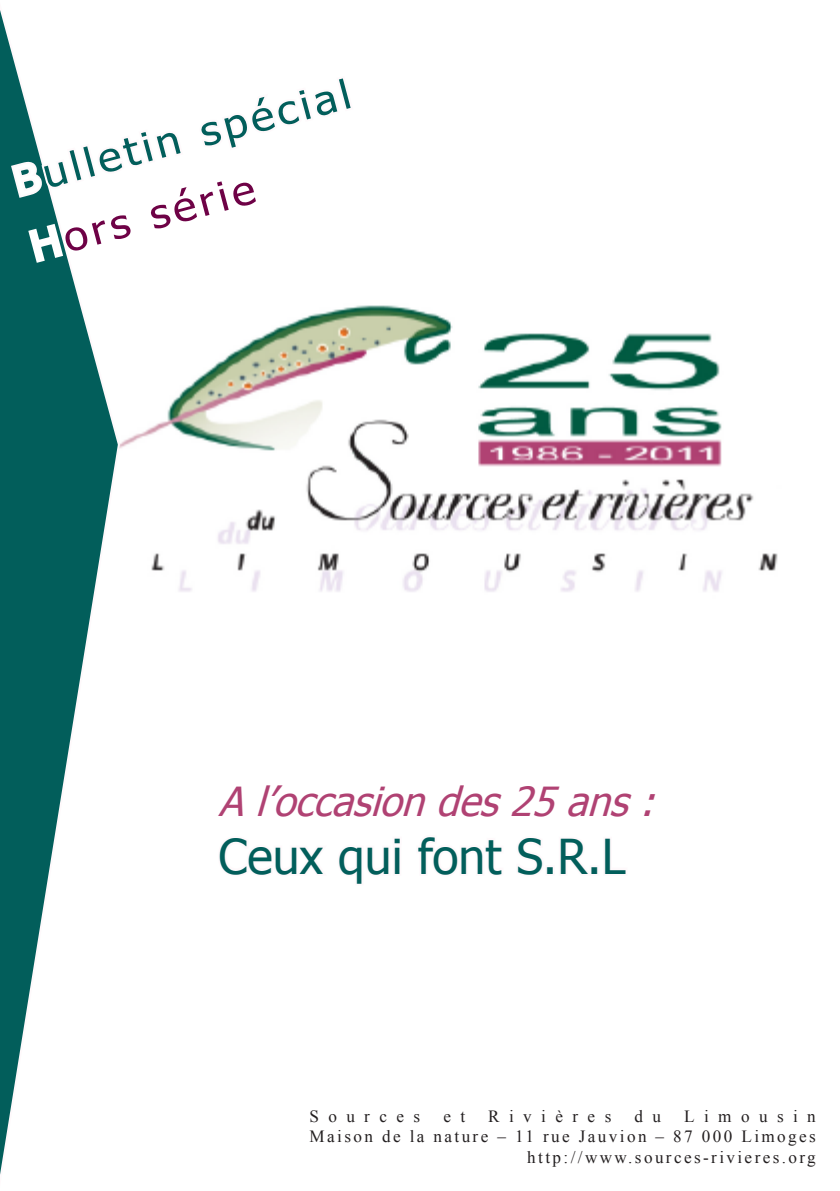
<style>
.page{position:relative;width:840px;height:1191px;background:#fff}
.page>*{position:absolute;margin:0;border:0;box-sizing:border-box;transform-origin:0 0}
.t1{font:48px "Tahoma";color:#025e5b}
.t2{font:40px/67.2px "Tahoma";color:#025e5b;scale:1.1 1}
.t3{font:italic 40px "Tahoma";color:#b04273}
.t4{font:17.2px/20.6px "Times New Roman";letter-spacing:.14em;color:#231f20;text-align:right}
.t5{font:17.2px "Times New Roman";letter-spacing:.55em;color:#231f20}
.s1{color:#fff}
.s2{color:#6e0246}
</style>
<div class="page">
<img style="left:121px;top:305px;width:657px;height:287px">
<svg style="left:0;top:10px;width:121px;height:1165px"></svg>
<svg style="left:9px;top:73px;width:112px;height:192px"></svg>
<h2 class="t2" style="left:5px;top:148px;width:317px;rotate:-15deg"><span class="s1">B</span>ulletin spécial<br><span class="s1">H</span><span class="s2">ors série</span></h2>
<h2 class="t3" style="left:218px;top:774px;width:450px">Al’occasiondes25ans:</h2>
<h1 class="t1" style="left:218px;top:824px;width:408px">Ceux qui font S.R.L</h1>
<p class="t4" style="left:309px;top:1105px;width:507px">Limousin<br>Maison de la nature – 11 rue Jauvion – 87 000 Limoges http://www.sources-rivieres.org</p>
<p class="t5" style="left:309px;top:1104px;width:112px">Sources</p>
<p class="t4" style="left:443px;top:1105px;width:23px">e t</p>
<p class="t5" style="left:488px;top:1104px;width:124px">Rivières</p>
<p class="t4" style="left:634px;top:1105px;width:28px">d u</p>
</div>
